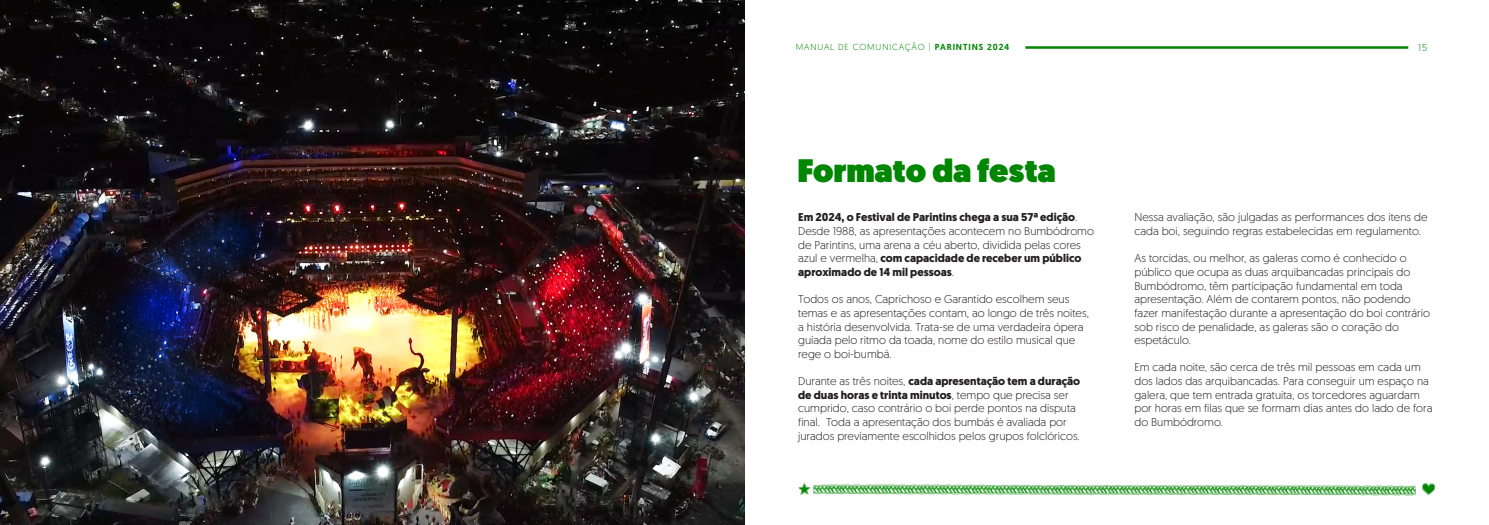
<style>
.page{position:relative;width:1489px;height:525px;background:#fff}
.page>*{position:absolute;margin:0;border:0;box-sizing:border-box;transform-origin:0 0}
.t1{font:900 32.5px "Geomanist";color:#008600}
.t2{font:300 11.38px/13.6px "Geomanist";color:#231f20}
.t3{font:300 10px "Geomanist";color:#008600}
.t4{font:300 8.75px "Geomanist";letter-spacing:.1em;color:#008600}
.s1{font-weight:500}
.s2{font-weight:700}
</style>
<div class="page">
<hr style="left:1025px;top:46px;width:383px;height:3px;background:#008600">
<svg style="left:798px;top:482px;width:617px;height:13px"></svg>
<svg style="left:1422px;top:483px;width:13px;height:12px"></svg>
<img style="left:0;top:0;width:744px;height:524px">
<p class="t4" style="left:795px;top:41px;width:215px">MANUAL DE COMUNICAÇÃO | <span class="s1">PARINTINS 2024</span></p>
<p class="t3" style="left:1417px;top:41px;width:11px">15</p>
<p class="t1" style="left:797px;top:149px;width:259px">Formato da festa</p>
<p class="t2" style="left:798px;top:210px;width:297px"><span class="s2">Em 2024, o Festival de Parintins chega a sua 57ª edição</span>.<br>Desde 1988, as apresentações acontecem no Bumbódromo de Parintins, uma arena a céu aberto, dividida pelas cores azul e vermelha, <span class="s2">com capacidade de receber um público aproximado de 14 mil pessoas</span>.</p>
<p class="t2" style="left:798px;top:292px;width:292px">Todos os anos, Caprichoso e Garantido escolhem seus temas e as apresentações contam, ao longo de três noites, a história desenvolvida. Trata-se de uma verdadeira ópera guiada pelo ritmo da toada, nome do estilo musical que rege o boi-bumbá.</p>
<p class="t2" style="left:798px;top:373px;width:283px">Durante as três noites, <span class="s2">cada apresentação tem a duração de duas horas e trinta minutos</span>, tempo que precisa ser cumprido, caso contrário o boi perde pontos na disputa final. Toda a apresentação dos bumbás é avaliada por jurados previamente escolhidos pelos grupos folclóricos.</p>
<p class="t2" style="left:1134px;top:210px;width:294px">Nessa avaliação, são julgadas as performances dos itens de cada boi, seguindo regras estabelecidas em regulamento.</p>
<p class="t2" style="left:1134px;top:251px;width:297px">As torcidas, ou melhor, as galeras como é conhecido o público que ocupa as duas arquibancadas principais do Bumbódromo, têm participação fundamental em toda apresentação. Além de contarem pontos, não podendo fazer manifestação durante a apresentação do boi contrário sob risco de penalidade, as galeras são o coração do espetáculo.</p>
<p class="t2" style="left:1134px;top:360px;width:299px">Em cada noite, são cerca de três mil pessoas em cada um dos lados das arquibancadas. Para conseguir um espaço na galera, que tem entrada gratuita, os torcedores aguardam por horas em filas que se formam dias antes do lado de fora do Bumbódromo.</p>
</div>
